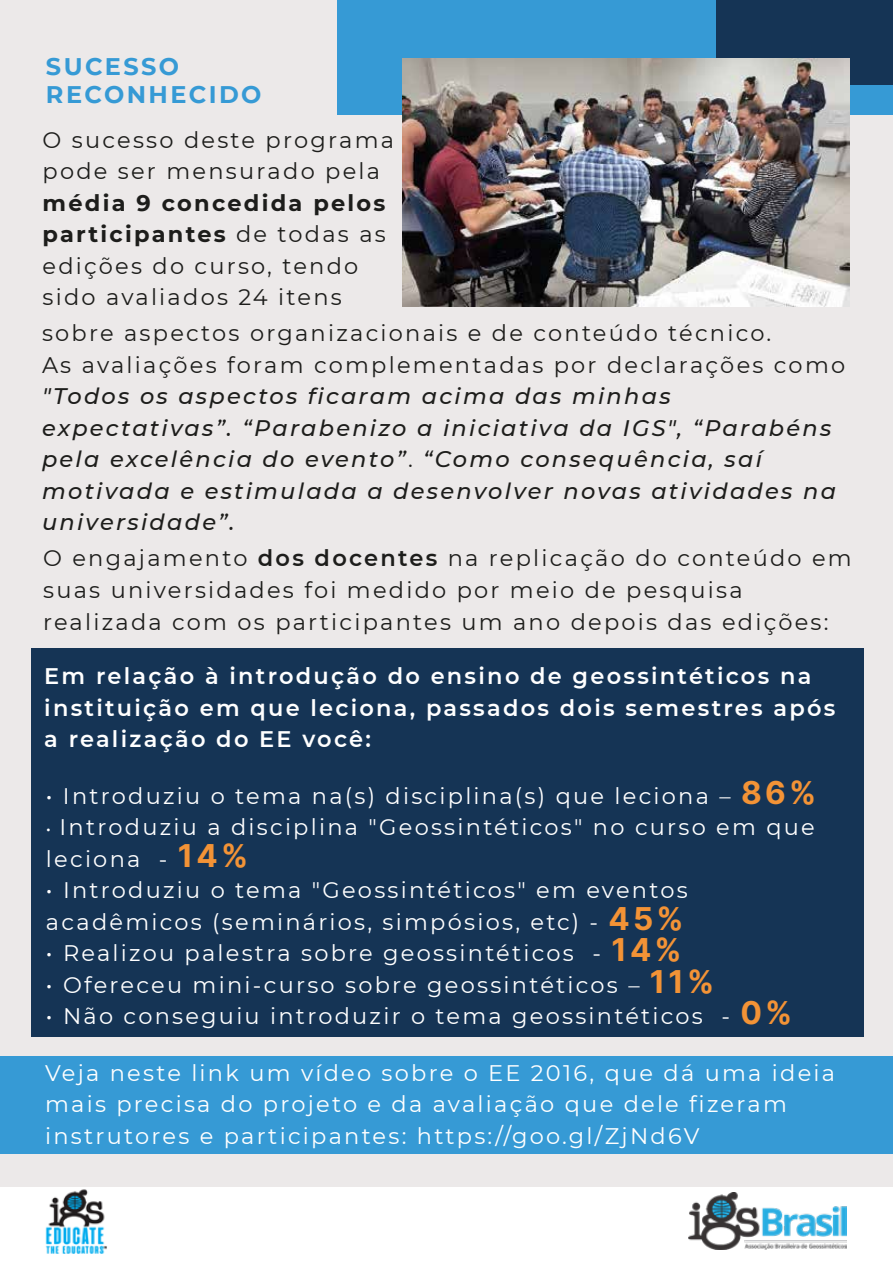
<style>
.page{position:relative;width:893px;height:1263px;background:#ece9e9}
.page>*{position:absolute;margin:0;border:0;box-sizing:border-box;transform-origin:0 0}
.t1{font:700 24px/28.8px "Montserrat";letter-spacing:.1em;color:#369ad5}
.t2{font:22.5px/31.5px "Montserrat";letter-spacing:.1em;color:#fff}
.t3{font:22.5px/31.5px "Montserrat";letter-spacing:.1em;color:#1d1d1b}
.t4{font:italic 500 22.5px/31.5px "Montserrat";letter-spacing:.1em;color:#1d1d1b}
.t5{font:600 22.5px/31.5px "Montserrat";letter-spacing:.1em;color:#fff}
.s1{font-weight:700}
.s2{font-weight:400;font-style:normal}
.s3{font-weight:600}
.s4{font-family:"Inter";font-size:31.5px;color:#f39336}
.s5{font-size:18px}
</style>
<div class="page">
<div style="left:338px;top:0;width:555px;height:114px;background:#369ad5"></div>
<div style="left:31px;top:649px;width:833px;height:388px;background:#153455"></div>
<div style="left:0;top:1056px;width:893px;height:98px;background:#369ad5"></div>
<div style="left:716px;top:0;width:177px;height:85px;background:#153455"></div>
<img style="left:403px;top:58px;width:447px;height:248px">
<div style="left:0;top:1187px;width:893px;height:76px;background:#fff"></div>
<img style="left:45px;top:1189px;width:62px;height:65px">
<img style="left:688px;top:1192px;width:159px;height:57px">
<p class="t1" style="left:46px;top:50px;width:217px">SUCESSO<br>RECONHECIDO</p>
<p class="t3" style="left:43px;top:123px;width:353px">O sucesso deste programa pode ser mensurado pela</p>
<p class="t3" style="left:43px;top:186px;width:345px"><span class="s1">média 9 concedida pelos participantes</span> de todas as edições do curso, tendo sido avaliados 24 itens</p>
<p class="t3" style="left:42px;top:316px;width:805px">sobre aspectos organizacionais e de conteúdo técnico.<br>As avaliações foram complementadas por declarações como</p>
<p class="t4" style="left:42px;top:379px;width:795px">"Todos os aspectos ficaram acima das minhas expectativas”. “Parabenizo a iniciativa da IGS", “Parabéns pela excelência do evento”<span class="s2">.</span> “Como consequência, saí motivada e estimulada a desenvolver novas atividades na universidade”.</p>
<p class="t3" style="left:43px;top:542px;width:810px">O engajamento <span class="s3">dos docentes</span> na replicação do conteúdo em suas universidades foi medido por meio de pesquisa realizada com os participantes um ano depois das edições:</p>
<p class="t5" style="left:44px;top:659px;width:793px">Em relação à introdução do ensino de geossintéticos na instituição em que leciona, passados dois semestres após a realização do EE você:</p>
<p class="t2" style="left:46px;top:779px;width:772px">• Introduziu o tema na(s) disciplina(s) que leciona – <span class="s4">86%</span></p>
<p class="t2" style="left:46px;top:811px;width:770px"><span class="s5">•</span> Introduziu a disciplina "Geossintéticos" no curso em que leciona - <span class="s4">14%</span></p>
<p class="t2" style="left:46px;top:874px;width:643px">• Introduziu o tema "Geossintéticos" em eventos acadêmicos (seminários, simpósios, etc) - <span class="s4">45%</span></p>
<p class="t2" style="left:46px;top:937px;width:637px">• Realizou palestra sobre geossintéticos - <span class="s4">14%</span></p>
<p class="t2" style="left:46px;top:968px;width:670px">• Ofereceu mini-curso sobre geossintéticos – <span class="s4">11%</span></p>
<p class="t2" style="left:46px;top:1000px;width:748px">• Não conseguiu introduzir o tema geossintéticos - <span class="s4">0%</span></p>
<p class="t2" style="left:45px;top:1056px;width:792px">Veja neste link um vídeo sobre o EE 2016, que dá uma ideia mais precisa do projeto e da avaliação que dele fizeram instrutores e participantes: https://goo.gl/ZjNd6V</p>
</div>
